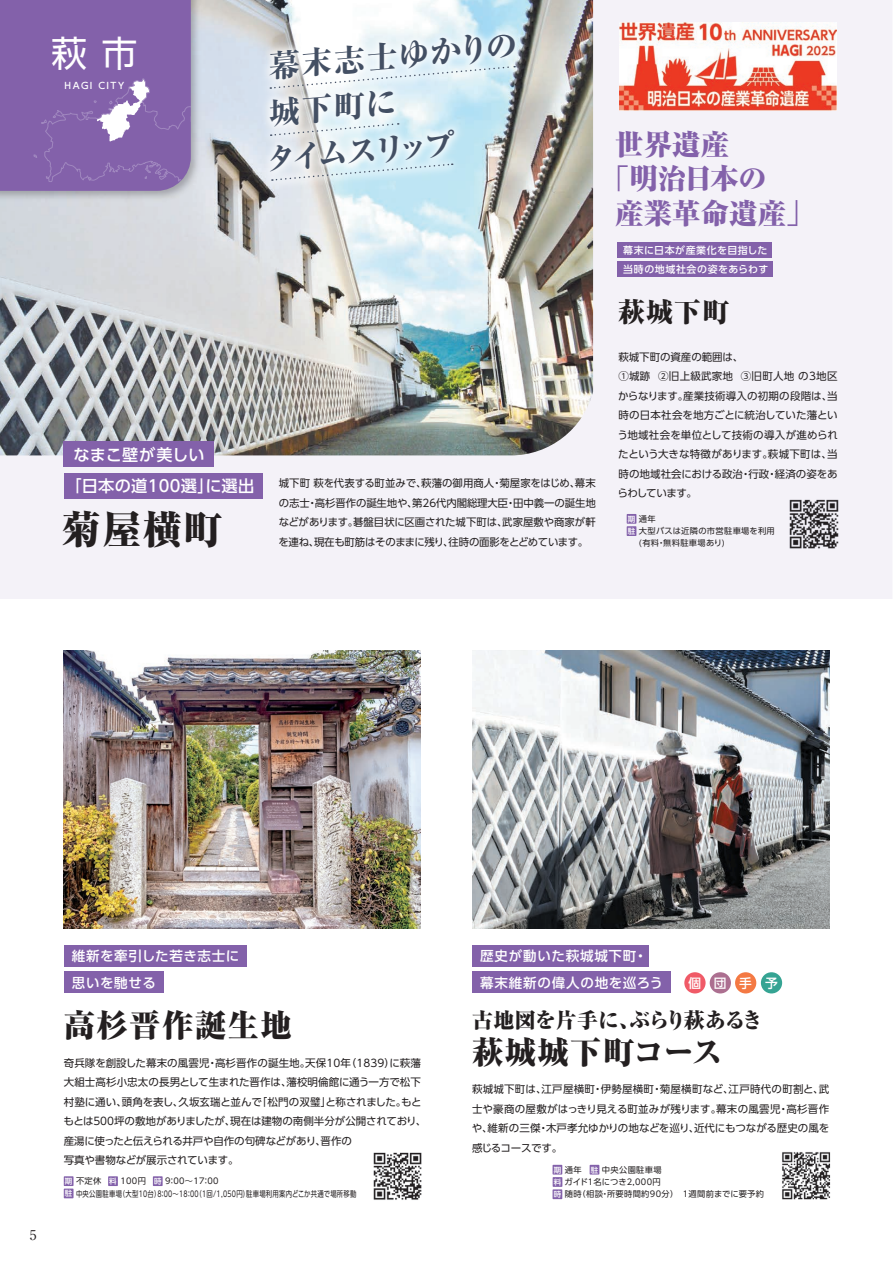
<style>
.page{position:relative;width:893px;height:1263px;background:#fff}
.page>*{position:absolute;margin:0;border:0;box-sizing:border-box;transform-origin:0 0}
.t1{font:800 expanded 39px "Ryumin Pr 6";color:#231f20}
.t2{font:36px "UD Shin Go Pr 6";color:#fff}
.t3{font:800 expanded 31.5px "Ryumin Pr 6";letter-spacing:.04em;color:#231f20}
.t4{font:800 31.35px/46.3px "Ryumin Pr 6";color:#434f63}
.t5{font:800 expanded 28.5px "Ryumin Pr 6";color:#8361aa}
.t6{font:800 expanded 27px "Ryumin Pr 6";color:#231f20}
.t7{font:800 expanded 21px "Ryumin Pr 6";letter-spacing:-.025em;color:#231f20}
.t8{font:500 16.2px/31.7px "UD Shin Go Pr 6";letter-spacing:.02em;color:#fff}
.t9{font:500 13.5px/26.4px "UD Shin Go Pr 6";letter-spacing:.06em;color:#fff}
.t10{font:500 13.5px/26.4px "UD Shin Go Pr 6";letter-spacing:.04em;color:#fff}
.t11{font:700 13.5px "A1 Mincho Std";color:#231f20}
.t12{font:500 12.75px "UD Shin Go Pr 6";color:#fff}
.t13{font:10.5px/19.5px "UD Shin Go Pr 6";letter-spacing:-.005em;color:#231f20}
.t14{font:500 9.9px/19.4px "UD Shin Go Pr 6";letter-spacing:.055em;color:#fff}
.t15{font:500 9px "UD Shin Go Pr 6";letter-spacing:.16em;color:#fff}
.t16{font:8.25px/12.3px "UD Shin Go Pr 6";letter-spacing:.04em;color:#231f20}
.s1{font-weight:500;font-size:7.5px;color:#fff}
</style>
<div class="page">
<div style="left:0;top:0;width:893px;height:599px;background:#f4f2f8"></div>
<img style="left:472px;top:650px;width:357px;height:278px">
<img style="left:64px;top:650px;width:357px;height:278px">
<img style="left:0;top:0;width:593px;height:455px">
<div style="left:64px;top:1176px;width:10px;height:10px;background:#8361aa"></div>
<div style="left:108px;top:1176px;width:10px;height:10px;background:#8361aa"></div>
<div style="left:153px;top:1176px;width:10px;height:10px;background:#8361aa"></div>
<div style="left:64px;top:1188px;width:10px;height:10px;background:#8361aa"></div>
<div style="left:684px;top:972px;width:22px;height:21px;background:#f05a67;border-radius:50%"></div>
<div style="left:710px;top:972px;width:21px;height:21px;background:#ac6f90;border-radius:50%"></div>
<div style="left:735px;top:972px;width:21px;height:21px;background:#f47943;border-radius:50%"></div>
<div style="left:761px;top:972px;width:21px;height:21px;background:#35a493;border-radius:50%"></div>
<div style="left:64px;top:945px;width:183px;height:22px;background:#8361aa"></div>
<div style="left:64px;top:971px;width:100px;height:22px;background:#8361aa"></div>
<div style="left:472px;top:945px;width:177px;height:22px;background:#8361aa"></div>
<div style="left:472px;top:971px;width:198px;height:22px;background:#8361aa"></div>
<div style="left:553px;top:1165px;width:9px;height:9px;background:#8361aa"></div>
<div style="left:590px;top:1165px;width:9px;height:9px;background:#8361aa"></div>
<div style="left:553px;top:1177px;width:9px;height:10px;background:#8361aa"></div>
<div style="left:553px;top:1189px;width:9px;height:10px;background:#8361aa"></div>
<img style="left:782px;top:1152px;width:49px;height:48px">
<img style="left:373px;top:1152px;width:49px;height:48px">
<img style="left:0;top:0;width:205px;height:205px">
<svg style="left:0;top:0;width:191px;height:191px;background:#8766ad"></svg>
<img style="left:212px;top:0;width:363px;height:238px">
<svg style="left:270px;top:65px;width:245px;height:24px"></svg>
<svg style="left:271px;top:122px;width:128px;height:14px"></svg>
<svg style="left:272px;top:163px;width:181px;height:18px"></svg>
<div style="left:64px;top:441px;width:150px;height:26px;background:#8361aa"></div>
<div style="left:64px;top:473px;width:198px;height:26px;background:#8361aa"></div>
<div style="left:627px;top:514px;width:9px;height:10px;background:#8361aa"></div>
<div style="left:627px;top:526px;width:9px;height:10px;background:#8361aa"></div>
<img style="left:789px;top:499px;width:50px;height:50px">
<div style="left:617px;top:242px;width:155px;height:16px;background:#8361aa"></div>
<div style="left:617px;top:261px;width:155px;height:16px;background:#8361aa"></div>
<img style="left:620px;top:22px;width:216px;height:88px">
<hr style="left:892px;top:0;width:1px;height:1263px;background:#fff">
<h2 class="t2" style="left:51px;top:24px;width:88px">萩市</h2>
<p class="t15" style="left:65px;top:78px;width:61px">HAGI CITY</p>
<h3 class="t4" style="left:254px;top:43px;width:263px;text-indent:12px;rotate:-5deg">幕末志士ゆかりの城下町に<br>タイムスリップ</h3>
<h3 class="t8" style="left:65px;top:438px;width:190px;text-indent:8px">なまこ壁が美しい<br>「日本の道100選」に選出</h3>
<h1 class="t1" style="left:62px;top:498px;width:162px">菊屋横町</h1>
<p class="t13" style="left:279px;top:473px;width:319px;text-align:justify">城下町 萩を代表する町並みで、萩藩の御用商人・菊屋家をはじめ、幕末の志士・高杉晋作の誕生地や、第26代内閣総理大臣・田中義一の誕生地などがあります。碁盤目状に区画された城下町は、武家屋敷や商家が軒を連ね、現在も町筋はそのままに残り、往時の面影をとどめています。</p>
<h3 class="t5" style="left:615px;top:122px;width:115px">世界遺産</h3>
<h3 class="t5" style="left:601px;top:156px;width:168px">「明治日本の</h3>
<h3 class="t5" style="left:615px;top:191px;width:201px">産業革命遺産」</h3>
<p class="t14" style="left:623px;top:240px;width:147px">幕末に日本が産業化を目指した当時の地域社会の姿をあらわす</p>
<h3 class="t6" style="left:618px;top:291px;width:113px">萩城下町</h3>
<p class="t13" style="left:617px;top:346px;width:222px">萩城下町の資産の範囲は、<br>①城跡 ②旧上級武家地 ③旧町人地 の3地区からなります。産業技術導入の初期の段階は、当時の日本社会を地方ごとに統治していた藩という地域社会を単位として技術の導入が進められたという大きな特徴があります。萩城下町は、当時の地域社会における政治・行政・経済の姿をあらわしています。</p>
<p class="t16" style="left:628px;top:512px;width:29px"><span class="s1">期</span>通年</p>
<p class="t16" style="left:628px;top:525px;width:149px"><span class="s1">駐</span>大型バスは近隣の市営駐車場を利用</p>
<p class="t16" style="left:639px;top:537px;width:87px">(有料・無料駐車場あり)</p>
<p class="t11" style="left:30px;top:1224px;width:8px">5</p>
<p class="t10" style="left:72px;top:942px;width:169px">維新を牽引した若き志士に思いを馳せる</p>
<h3 class="t3" style="left:64px;top:1001px;width:230px">高杉晋作誕生地</h3>
<p class="t13" style="left:64px;top:1052px;width:364px">奇兵隊を創設した幕末の風雲児・高杉晋作の誕生地。天保10年（1839）に萩藩大組士高杉小忠太の長男として生まれた晋作は、藩校明倫館に通う一方で松下村塾に通い、頭角を表し、久坂玄瑞と並んで「松門の双璧」と称されました。もともとは500坪の敷地がありましたが、現在は建物の南側半分が公開されており、産湯に使ったと伝えられる井戸や自作の句碑などがあり、晋作の<br>写真や書物などが展示されています。</p>
<p class="t16" style="left:65px;top:1175px;width:293px"><span class="s1">期</span>不定休 <span class="s1">料</span> 100円 <span class="s1">時</span> 9：00～17：00<br><span class="s1">駐</span>中央公園駐車場（大型10台）8：00～18：00（1回/1,050円）駐車場利用案内どこか共通で場所移動</p>
<p class="t9" style="left:480px;top:942px;width:184px">歴史が動いた萩城城下町・幕末維新の偉人の地を巡ろう</p>
<h3 class="t7" style="left:472px;top:1004px;width:292px">古地図を片手に、ぶらり萩あるき</h3>
<h3 class="t3" style="left:472px;top:1028px;width:252px">萩城城下町コース</h3>
<p class="t13" style="left:472px;top:1079px;width:359px;text-align:justify">萩城城下町は、江戸屋横町・伊勢屋横町・菊屋横町など、江戸時代の町割と、武士や豪商の屋敷がはっきり見える町並みが残ります。幕末の風雲児・高杉晋作や、維新の三傑・木戸孝允ゆかりの地などを巡り、近代にもつながる歴史の風を感じるコースです。</p>
<p class="t16" style="left:554px;top:1163px;width:212px"><span class="s1">期</span>通年 <span class="s1">駐</span>中央公園駐車場<br><span class="s1">料</span>ガイド1名につき2,000円<br><span class="s1">時</span>随時（相談・所要時間約90分）　1週間前までに要予約</p>
<p class="t12" style="left:689px;top:973px;width:91px">個団手予</p>
</div>
